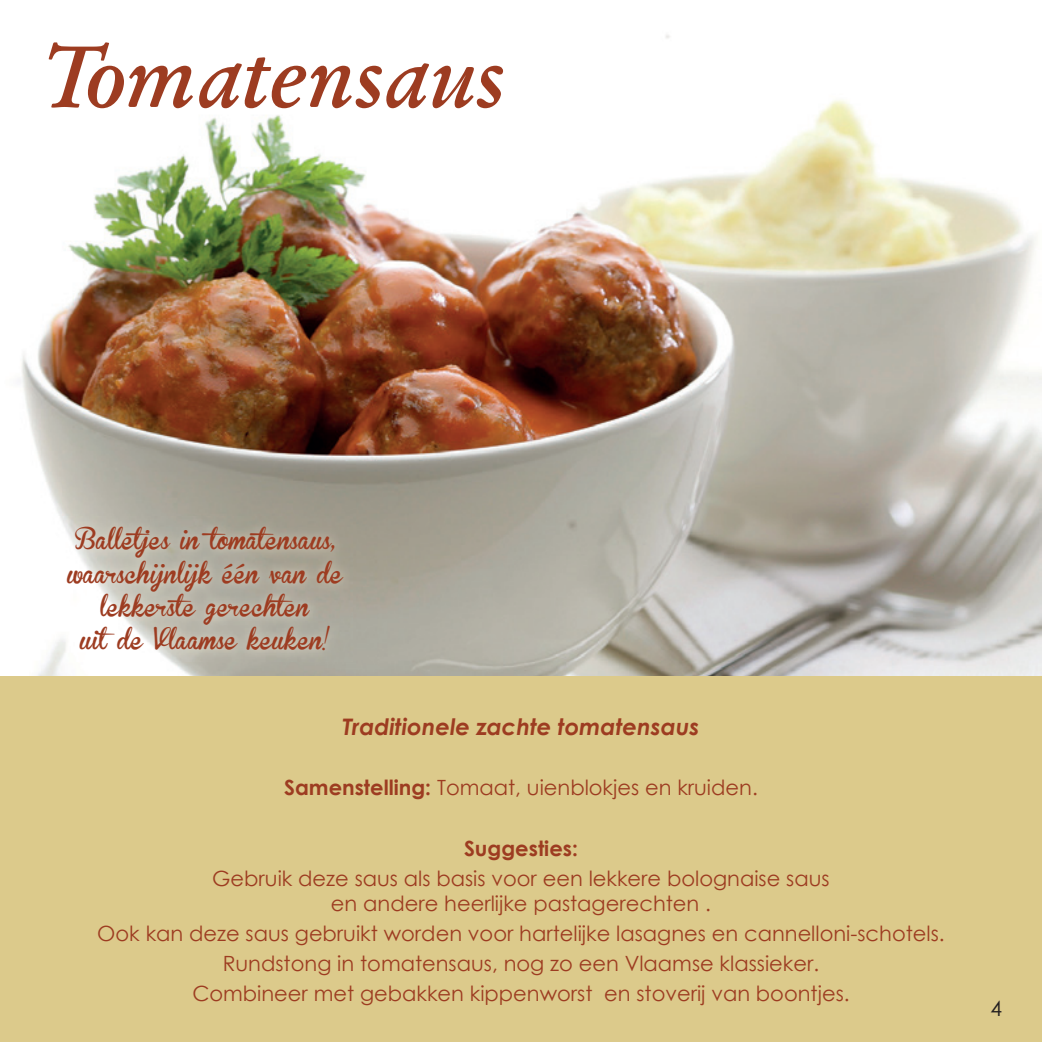
<style>
.page{position:relative;width:1042px;height:1042px;background:#fff}
.page>*{position:absolute;margin:0;border:0;box-sizing:border-box;transform-origin:0 0}
.t1{font:italic 600 87.5px "Garamond";color:#9d3c21}
.t2{font:italic 700 22.75px "Century Gothic";color:#9d3c21}
.t3{font:21px/30.1px "Century Gothic";color:#9d3c21;text-align:center}
.t4{font:21px/33.2px "Brannboll Fet";color:#9d3c21;text-align:center}
.t5{font:700 21px "Century Gothic";color:#9d3c21}
.t6{font:21px "Century Gothic";color:#231f20}
.s1{font-weight:700}
</style>
<div class="page">
<img style="left:22px;top:35px;width:1020px;height:641px">
<div style="left:0;top:676px;width:1042px;height:366px;background:#dcca8b"></div>
<img style="left:56px;top:516px;width:296px;height:145px">
<h1 class="t1" style="left:40px;top:18px;width:466px">Tomatensaus</h1>
<p class="t4" style="left:67px;top:524px;width:277px">Balletjes in tomatensaus, waarschijnlijk één van de lekkerste gerechten<br>uit de Vlaamse keuken!</p>
<p class="t2" style="left:343px;top:709px;width:358px">Traditionele zachte tomatensaus</p>
<p class="t3" style="left:284px;top:772px;width:475px"><span class="s1">Samenstelling:</span> Tomaat, uienblokjes en kruiden.</p>
<p class="t5" style="left:464px;top:832px;width:115px">Suggesties:</p>
<p class="t3" style="left:212px;top:865px;width:619px;line-height:25.2px">Gebruik deze saus als basis voor een lekkere bolognaise saus en andere heerlijke pastagerechten .</p>
<p class="t3" style="left:97px;top:918px;width:849px">Ook kan deze saus gebruikt worden voor hartelijke lasagnes en cannelloni-schotels.<br>Rundstong in tomatensaus, nog zo een Vlaamse klassieker.<br>Combineer met gebakken kippenworst en stoverij van boontjes.</p>
<p class="t6" style="left:990px;top:994px;width:13px">4</p>
</div>
